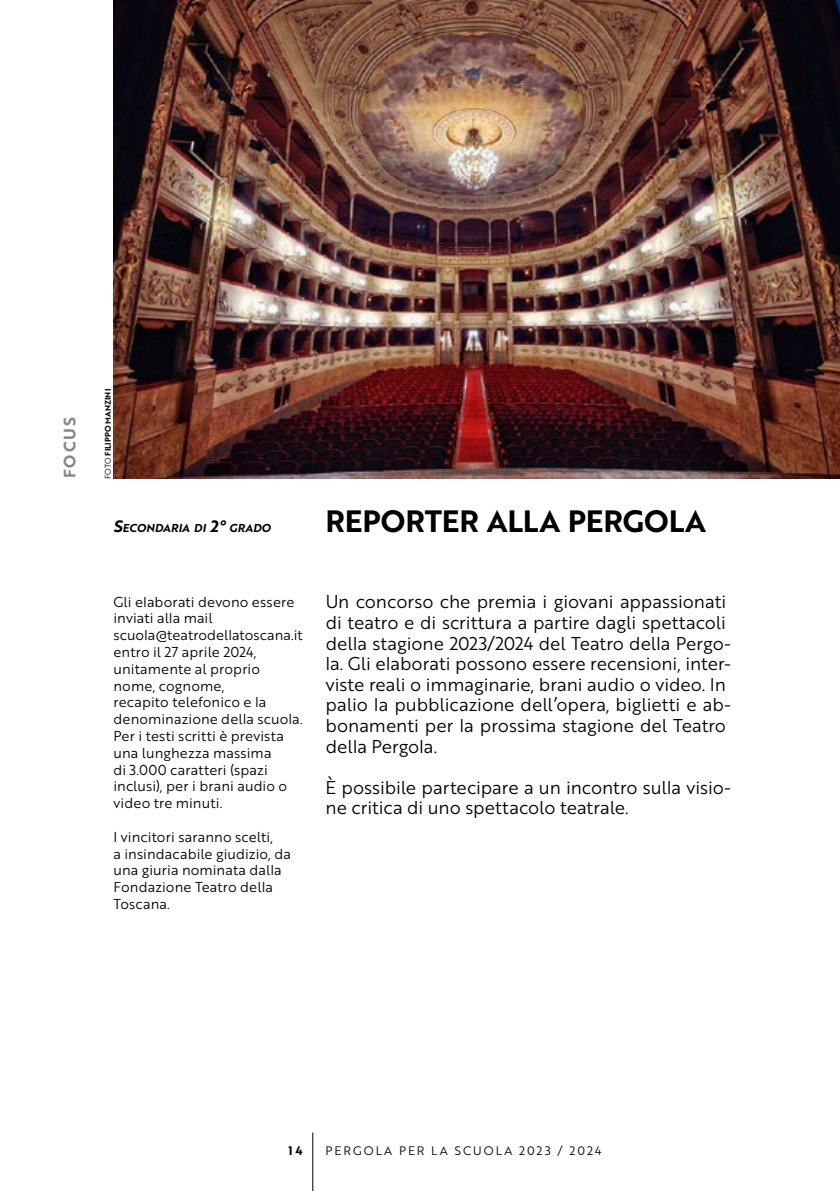
<style>
.page{position:relative;width:840px;height:1191px;background:#fff}
.page>*{position:absolute;margin:0;border:0;box-sizing:border-box;transform-origin:0 0}
.t1{font:30px "Brother 1816 Bold";color:#000}
.t2{font:18px/20.6px "Brother 1816 Book";color:#000}
.t3{font:16px "Brother 1816 Bold";letter-spacing:.135em;color:#878786}
.t4{font:14px/16.8px "Brother 1816 Book";letter-spacing:.005em;color:#000}
.t5{font:12px "Brother 1816 Book";letter-spacing:.165em;color:#000}
.t6{font:12px "Brother 1816 Bold";color:#000}
.t7{font:11.2px "Brother 1816 Bold Italic";letter-spacing:.015em;color:#000}
.t8{font:8px "Brother 1816 Bold";letter-spacing:.005em;color:#000}
.s1{font-family:"Brother 1816 Book"}
.s2{font-size:16px}
</style>
<div class="page">
<hr style="left:312px;top:1132px;width:1px;height:59px;background:#000">
<img style="left:113px;top:0;width:726px;height:478px">
<p class="t3" style="left:57px;top:478px;width:63px;rotate:-90deg">FOCUS</p>
<p class="t8" style="left:102px;top:479px;width:92px;rotate:-90deg"><span class="s1">FOTO</span> FILIPPO MANZINI</p>
<p class="t7" style="left:113px;top:519px;width:159px"><span class="s2">S</span>ECONDARIA DI <span class="s2">2°</span> GRADO</p>
<h1 class="t1" style="left:325px;top:498px;width:382px">REPORTER ALLA PERGOLA</h1>
<p class="t4" style="left:113px;top:592px;width:190px">Gli elaborati devono essere inviati alla mail scuola@teatrodellatoscana.it entro il 27 aprile 2024, unitamente al proprio nome, cognome,<br>recapito telefonico e la denominazione della scuola.<br>Per i testi scritti è prevista una lunghezza massima<br>di 3.000 caratteri (spazi inclusi), per i brani audio o video tre minuti.</p>
<p class="t4" style="left:113px;top:828px;width:179px">I vincitori saranno scelti,<br>a insindacabile giudizio, da una giuria nominata dalla<br>Fondazione Teatro della<br>Toscana.</p>
<p class="t2" style="left:325px;top:591px;width:407px">Un concorso che premia i giovani appassionati di teatro e di scrittura a partire dagli spettacoli della stagione 2023/2024 del Teatro della Pergo&shy;la. Gli elaborati possono essere recensioni, inter&shy;viste reali o immaginarie, brani audio o video. In palio la pubblicazione dell’opera, biglietti e ab&shy;bonamenti per la prossima stagione del Teatro della Pergola.</p>
<p class="t2" style="left:325px;top:776px;width:407px">È possibile partecipare a un incontro sulla visio&shy;ne critica di uno spettacolo teatrale.</p>
<p class="t6" style="left:288px;top:1141px;width:16px">14</p>
<p class="t5" style="left:325px;top:1141px;width:277px">PERGOLA PER LA SCUOLA 2023 / 2024</p>
</div>
